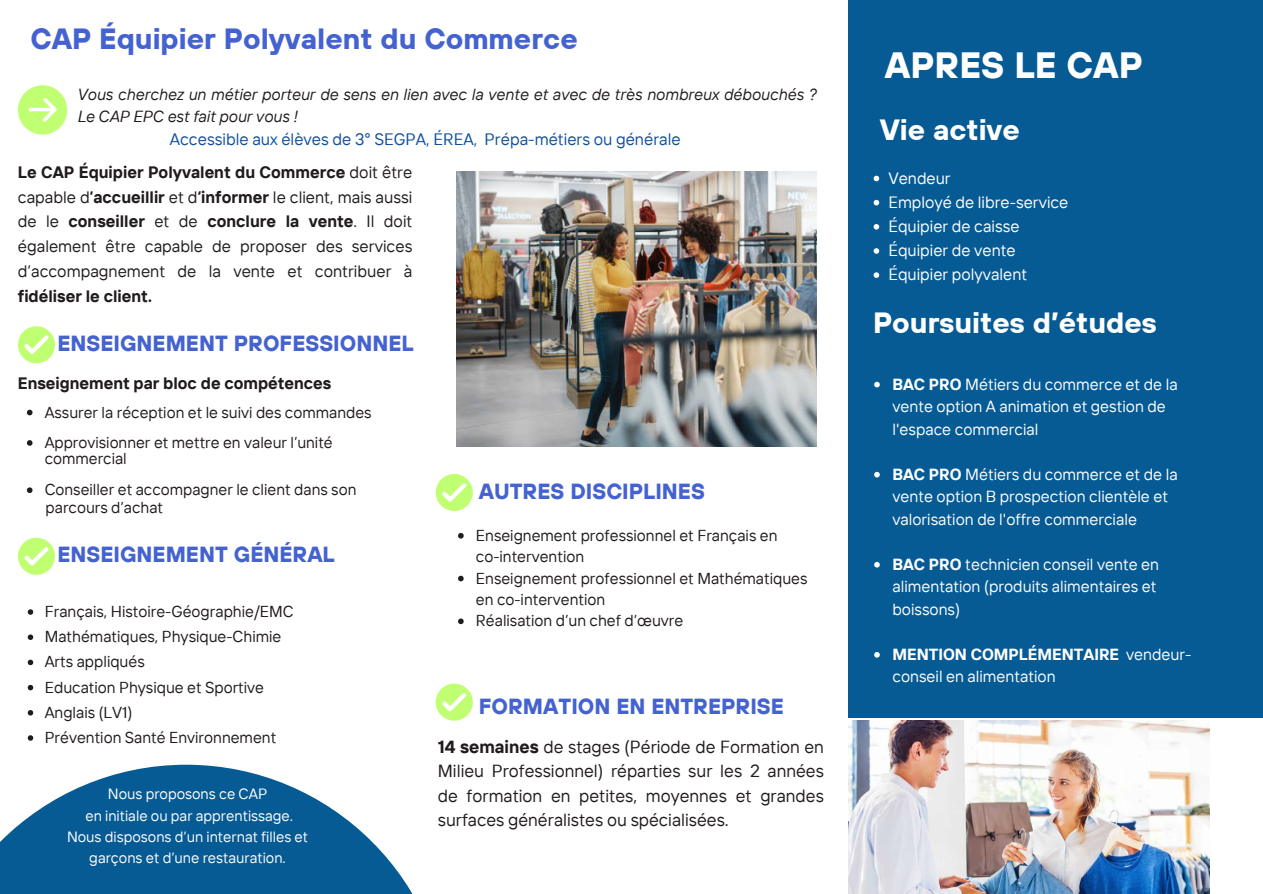
<style>
.page{position:relative;width:1263px;height:894px;background:#fff}
.page>*{position:absolute;margin:0;border:0;box-sizing:border-box;transform-origin:0 0}
.t1{font:700 36.45px "TT Hoves";color:#fff}
.t2{font:700 29.1px "TT Hoves";color:#4462d0}
.t3{font:700 29.1px "TT Hoves";color:#fff}
.t4{font:700 21.75px "TT Hoves";color:#4462d0}
.t5{font:17.55px/24px "TT Interphases";color:#201b1c;text-align:justify}
.t6{font:16.5px/24.8px "TT Interphases";color:#201b1c;text-align:justify}
.t7{font:16.5px "TT Interphases";color:#0e4f9e}
.t8{font:700 16.5px "TT Interphases";color:#201b1c}
.t9{font:16.35px "TT Interphases";color:#fff}
.t10{font:16.05px/22.5px "TT Interphases";color:#fff}
.t11{font:italic 16.05px/21.9px "TT Interphases";color:#201b1c}
.t12{font:700 16.05px "TT Interphases";color:#fff}
.t13{font:15.75px/21.3px "TT Interphases";color:#201b1c}
.t14{font:14.85px/21.3px "TT Interphases";color:#fff;text-align:center}
.s1{font-weight:700}
.s2{font-weight:400}
</style>
<div class="page">
<div style="left:848px;top:0;width:415px;height:717px;background:#065b95"></div>
<svg style="left:0;top:764px;width:412px;height:129px;fill:#065b95"></svg>
<svg style="left:18px;top:85px;width:49px;height:50px"></svg>
<svg style="left:436px;top:683px;width:37px;height:37px"></svg>
<svg style="left:436px;top:474px;width:37px;height:37px"></svg>
<svg style="left:18px;top:326px;width:37px;height:37px"></svg>
<svg style="left:18px;top:537px;width:37px;height:37px"></svg>
<img style="left:848px;top:720px;width:361px;height:173px">
<img style="left:457px;top:171px;width:360px;height:275px">
<svg style="left:874px;top:176px;width:5px;height:5px"></svg>
<svg style="left:874px;top:200px;width:5px;height:5px"></svg>
<svg style="left:874px;top:224px;width:5px;height:5px"></svg>
<svg style="left:874px;top:248px;width:5px;height:6px"></svg>
<svg style="left:874px;top:272px;width:5px;height:6px"></svg>
<svg style="left:874px;top:381px;width:6px;height:6px"></svg>
<svg style="left:874px;top:471px;width:6px;height:6px"></svg>
<svg style="left:874px;top:562px;width:6px;height:5px"></svg>
<svg style="left:874px;top:652px;width:6px;height:5px"></svg>
<svg style="left:27px;top:409px;width:6px;height:6px"></svg>
<svg style="left:27px;top:440px;width:6px;height:5px"></svg>
<svg style="left:27px;top:487px;width:6px;height:6px"></svg>
<svg style="left:458px;top:533px;width:6px;height:5px"></svg>
<svg style="left:458px;top:575px;width:6px;height:6px"></svg>
<svg style="left:458px;top:618px;width:6px;height:6px"></svg>
<svg style="left:28px;top:609px;width:5px;height:5px"></svg>
<svg style="left:28px;top:634px;width:5px;height:5px"></svg>
<svg style="left:28px;top:659px;width:5px;height:6px"></svg>
<svg style="left:28px;top:684px;width:5px;height:6px"></svg>
<svg style="left:28px;top:710px;width:5px;height:5px"></svg>
<svg style="left:28px;top:735px;width:5px;height:5px"></svg>
<h5 class="t2" style="left:30px;top:19px;width:549px">CAP Équipier Polyvalent du Commerce</h5>
<h5 class="t11" style="left:77px;top:83px;width:741px">Vous cherchez un métier porteur de sens en lien avec la vente et avec de très nombreux débouchés ?<br>Le CAP EPC est fait pour vous !</h5>
<p class="t7" style="left:170px;top:128px;width:512px">Accessible aux élèves de 3° SEGPA, ÉREA, Prépa-métiers ou générale</p>
<p class="t6" style="left:18px;top:159px;width:396px"><span class="s1">Le CAP Équipier Polyvalent du Commerce</span> doit être capable d<span class="s1">’accueillir</span> et d<span class="s1">’informer</span> le client, mais aussi de le <span class="s1">conseiller</span> et de <span class="s1">conclure la vente</span>. Il doit également être capable de proposer des services d’accompagnement de la vente et contribuer à <span class="s1">fidéliser le client.</span></p>
<p class="t4" style="left:57px;top:329px;width:358px">ENSEIGNEMENT PROFESSIONNEL</p>
<p class="t8" style="left:18px;top:373px;width:315px">Enseignement par bloc de compétences</p>
<p class="t13" style="left:45px;top:401px;width:328px">Assurer la réception et le suivi des commandes</p>
<p class="t13" style="left:45px;top:434px;width:290px;line-height:15.8px">Approvisionner et mettre en valeur l’unité commercial</p>
<p class="t13" style="left:45px;top:478px;width:313px">Conseiller et accompagner le client dans son</p>
<p class="t13" style="left:46px;top:496px;width:119px">parcours d’achat</p>
<p class="t4" style="left:57px;top:540px;width:279px">ENSEIGNEMENT GÉNÉRAL</p>
<p class="t13" style="left:45px;top:600px;width:250px">Français, Histoire-Géographie/EMC</p>
<p class="t13" style="left:45px;top:625px;width:238px">Mathématiques, Physique-Chimie</p>
<h1 class="t13" style="left:45px;top:650px;width:102px">Arts appliqués</h1>
<h2 class="t13" style="left:45px;top:675px;width:221px">Education Physique et Sportive</h2>
<p class="t13" style="left:45px;top:701px;width:89px">Anglais (LV1)</p>
<p class="t13" style="left:45px;top:726px;width:233px">Prévention Santé Environnement</p>
<p class="t14" style="left:108px;top:782px;width:161px">Nous proposons ce CAP</p>
<p class="t14" style="left:85px;top:804px;width:209px">en initiale ou par apprentissage.</p>
<h2 class="t14" style="left:67px;top:825px;width:243px">Nous disposons d’un internat filles et garçons et d’une restauration.</h2>
<h5 class="t4" style="left:479px;top:477px;width:228px">AUTRES DISCIPLINES</h5>
<p class="t13" style="left:476px;top:524px;width:303px">Enseignement professionnel et Français en co-intervention</p>
<h3 class="t13" style="left:476px;top:567px;width:333px">Enseignement professionnel et Mathématiques en co-intervention</h3>
<h5 class="t13" style="left:476px;top:609px;width:209px">Réalisation d’un chef d’œuvre</h5>
<p class="t4" style="left:479px;top:692px;width:307px">FORMATION EN ENTREPRISE</p>
<h3 class="t5" style="left:438px;top:734px;width:388px"><span class="s1">14 semaines</span> de stages (Période de Formation en Milieu Professionnel) réparties sur les 2 années de formation en petites, moyennes et grandes surfaces généralistes ou spécialisées.</h3>
<p class="t1" style="left:885px;top:41px;width:259px">APRES LE CAP</p>
<h4 class="t3" style="left:880px;top:110px;width:142px">Vie active</h4>
<p class="t9" style="left:888px;top:167px;width:64px">Vendeur</p>
<p class="t9" style="left:888px;top:191px;width:181px">Employé de libre-service</p>
<h5 class="t9" style="left:888px;top:216px;width:133px">Équipier de caisse</h5>
<p class="t9" style="left:888px;top:240px;width:129px">Équipier de vente</p>
<h3 class="t9" style="left:888px;top:264px;width:140px">Équipier polyvalent</h3>
<p class="t3" style="left:873px;top:304px;width:285px">Poursuites d’études</p>
<p class="t10" style="left:892px;top:372px;width:287px"><span class="s1">BAC PRO</span> Métiers du commerce et de la vente option A animation et gestion de l'espace commercial</p>
<p class="t10" style="left:892px;top:462px;width:287px"><span class="s1">BAC PRO</span> Métiers du commerce et de la vente option B prospection clientèle et valorisation de l'offre commerciale</p>
<p class="t10" style="left:892px;top:552px;width:268px"><span class="s1">BAC PRO</span> technicien conseil vente en alimentation (produits alimentaires et boissons)</p>
<p class="t12" style="left:892px;top:643px;width:301px">MENTION COMPLÉMENTAIRE <span class="s2">vendeur-</span></p>
<h3 class="t10" style="left:892px;top:665px;width:165px">conseil en alimentation</h3>
</div>
